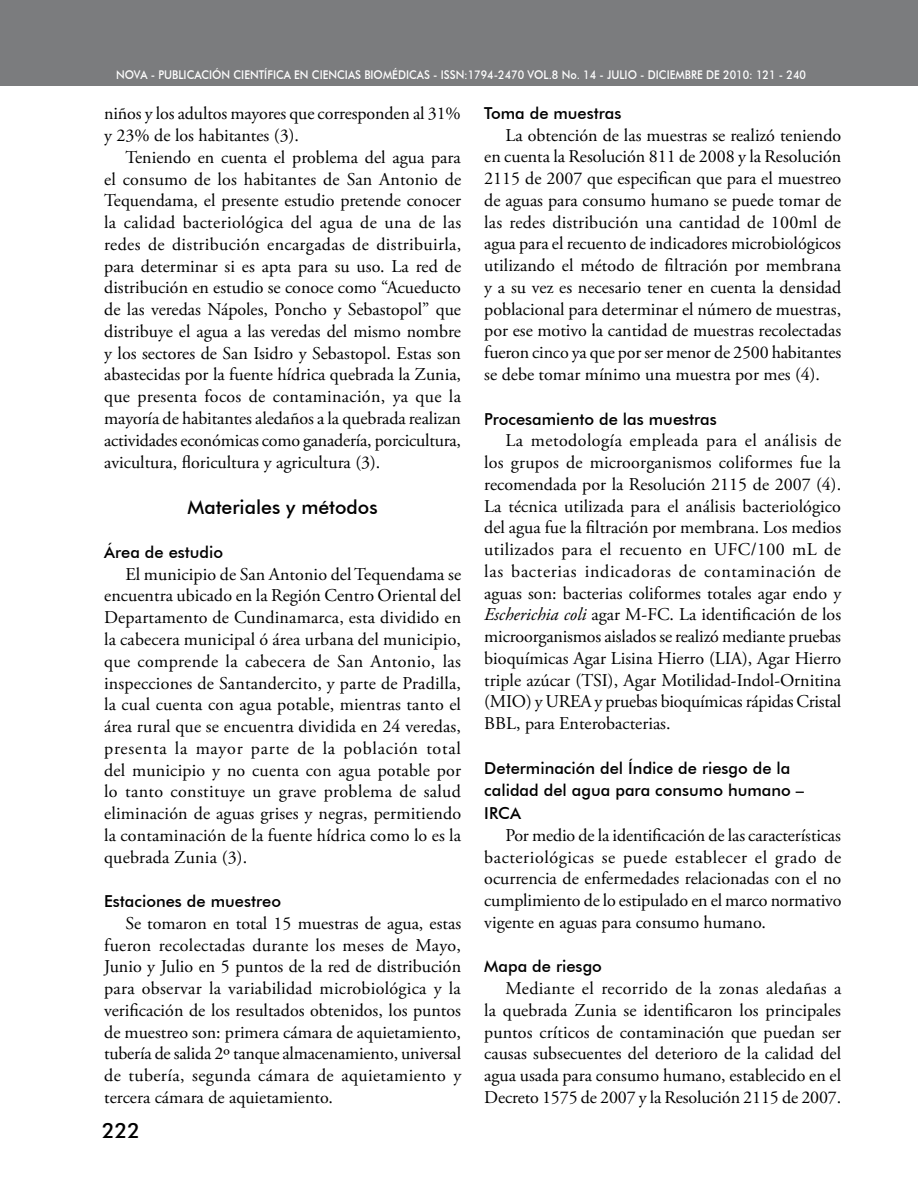
<style>
.page{position:relative;width:918px;height:1188px;background:#fff}
.page>*{position:absolute;margin:0;border:0;box-sizing:border-box;transform-origin:0 0}
.t1{font:500 21px "Futura BT";color:#000}
.t2{font:500 19.5px "Futura BT";color:#000}
.t3{font:18px/21.8px "Adobe Garamond Pro";color:#000;text-align:justify}
.t4{font:500 16.5px/22.6px "Futura BT";color:#000}
.t5{font:500 12px "Futura BT";color:#fff;scale:.9 1}
.s1{font-style:italic}
</style>
<div class="page">
<div style="left:0;top:0;width:918px;height:86px;background:#7b7c7e"></div>
<p class="t5" style="left:116px;top:68px;width:606px">NOVA - Publicación Científica EN CIENCIAS BIOMÉDICAS - ISSN:1794-2470 Vol.8 No. 14 - JULIO - DICIE</p>
<p class="t5" style="left:676px;top:68px;width:147px">MBRE DE 2010: 121 - 240</p>
<p class="t3" style="left:104px;top:103px;width:358px">niños y los adultos mayores que corresponden al 31% y 23% de los habitantes (3).</p>
<p class="t3" style="left:104px;top:147px;width:359px;text-indent:21px">Teniendo en cuenta el problema del agua para el consumo de los habitantes de San Antonio de Tequendama, el presente estudio pretende conocer la calidad bacteriológica del agua de una de las redes de distribución encargadas de distribuirla, para determinar si es apta para su uso. La red de distribución en estudio se conoce como “Acueducto de las veredas Nápoles, Poncho y Sebastopol” que distribuye el agua a las veredas del mismo nombre y los sectores de San Isidro y Sebastopol. Estas son abastecidas por la fuente hídrica quebrada la Zunia, que presenta focos de contaminación, ya que la mayoría de habitantes aledaños a la quebrada realizan actividades económicas como ganadería, porcicultura, avicultura, floricultura y agricultura (3).</p>
<p class="t2" style="left:188px;top:495px;width:192px">Materiales y métodos</p>
<p class="t4" style="left:104px;top:541px;width:121px">Área de estudio</p>
<p class="t3" style="left:104px;top:564px;width:358px;text-indent:21px">El municipio de San Antonio del Tequendama se encuentra ubicado en la Región Centro Oriental del Departamento de Cundinamarca, esta dividido en la cabecera municipal ó área urbana del municipio, que comprende la cabecera de San Antonio, las inspecciones de Santandercito, y parte de Pradilla, la cual cuenta con agua potable, mientras tanto el área rural que se encuentra dividida en 24 veredas, presenta la mayor parte de la población total del municipio y no cuenta con agua potable por lo tanto constituye un grave problema de salud eliminación de aguas grises y negras, permitiendo la contaminación de la fuente hídrica como lo es la quebrada Zunia (3).</p>
<p class="t4" style="left:104px;top:890px;width:178px">Estaciones de muestreo</p>
<p class="t3" style="left:104px;top:913px;width:359px;text-indent:21px">Se tomaron en total 15 muestras de agua, estas fueron recolectadas durante los meses de Mayo, Junio y Julio en 5 puntos de la red de distribución para observar la variabilidad microbiológica y la verificación de los resultados obtenidos, los puntos de muestreo son: primera cámara de aquietamiento, tubería de salida 2º tanque almacenamiento, universal de tubería, segunda cámara de aquietamiento y tercera cámara de aquietamiento.</p>
<p class="t1" style="left:102px;top:1118px;width:40px">222</p>
<p class="t4" style="left:484px;top:102px;width:139px">Toma de muestras</p>
<p class="t3" style="left:484px;top:125px;width:358px;text-indent:21px">La obtención de las muestras se realizó teniendo en cuenta la Resolución 811 de 2008 y la Resolución 2115 de 2007 que especifican que para el muestreo de aguas para consumo humano se puede tomar de las redes distribución una cantidad de 100ml de agua para el recuento de indicadores microbiológicos utilizando el método de filtración por membrana y a su vez es necesario tener en cuenta la densidad poblacional para determinar el número de muestras, por ese motivo la cantidad de muestras recolectadas fueron cinco ya que por ser menor de 2500 habitantes se debe tomar mínimo una muestra por mes (4).</p>
<p class="t4" style="left:484px;top:407px;width:234px">Procesamiento de las muestras</p>
<p class="t3" style="left:484px;top:430px;width:359px;text-indent:21px">La metodología empleada para el análisis de los grupos de microorganismos coliformes fue la recomendada por la Resolución 2115 de 2007 (4).<br>La técnica utilizada para el análisis bacteriológico del agua fue la filtración por membrana. Los medios utilizados para el recuento en UFC/100 mL de las bacterias indicadoras de contaminación de aguas son: bacterias coliformes totales agar endo y <span class="s1">Escherichia coli</span> agar M-FC. La identificación de los microorganismos aislados se realizó mediante pruebas bioquímicas Agar Lisina Hierro (LIA), Agar Hierro triple azúcar (TSI), Agar Motilidad-Indol-Ornitina (MIO) y UREA y pruebas bioquímicas rápidas Cristal BBL, para Enterobacterias.</p>
<p class="t4" style="left:484px;top:756px;width:321px">Determinación del Índice de riesgo de la calidad del agua para consumo humano –<br>IRCA</p>
<p class="t3" style="left:484px;top:825px;width:359px;text-indent:21px">Por medio de la identificación de las características bacteriológicas se puede establecer el grado de ocurrencia de enfermedades relacionadas con el no cumplimiento de lo estipulado en el marco normativo vigente en aguas para consumo humano.</p>
<p class="t4" style="left:484px;top:955px;width:119px">Mapa de riesgo</p>
<p class="t3" style="left:484px;top:978px;width:359px;text-indent:21px">Mediante el recorrido de la zonas aledañas a la quebrada Zunia se identificaron los principales puntos críticos de contaminación que puedan ser causas subsecuentes del deterioro de la calidad del agua usada para consumo humano, establecido en el Decreto 1575 de 2007 y la Resolución 2115 de 2007.</p>
</div>
